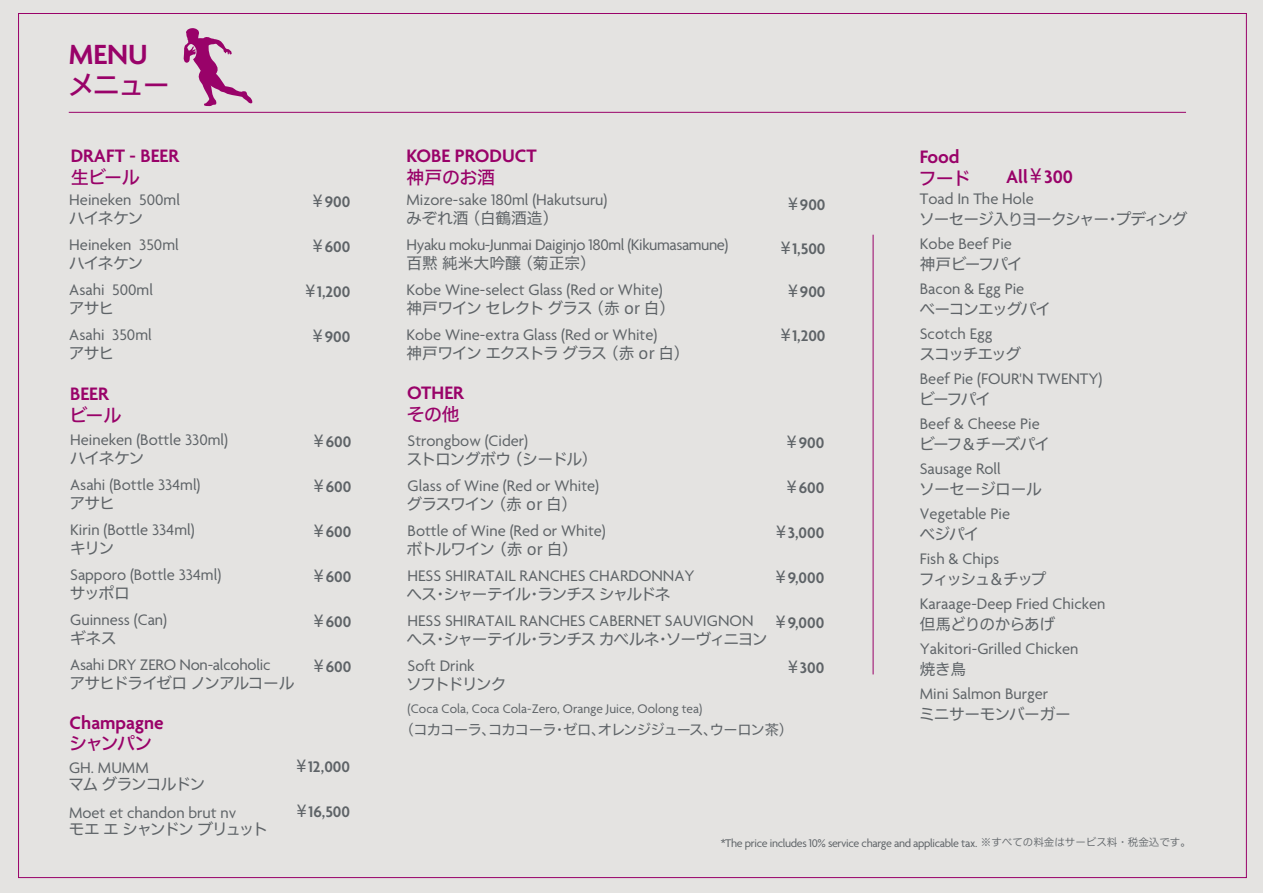
<style>
.page{position:relative;width:1263px;height:893px;background:#e4e3e1}
.page>*{position:absolute;margin:0;border:0;box-sizing:border-box;transform-origin:0 0}
.t1{font:600 30px "Agenda";color:#990269}
.t2{font:27px "Hiragino UD Sans F Std N W5";color:#990269}
.t3{font:600 19.5px "Agenda";color:#990269}
.t4{font:18px "Hiragino UD Sans F Std N W5";letter-spacing:-.04em;color:#990269}
.t5{font:16.5px "Agenda";color:#5e6367}
.t6{font:600 16.5px "Agenda";color:#5e6367}
.t7{font:16.5px "Agenda";letter-spacing:-.025em;color:#5e6367}
.t8{font:15.75px "Hiragino UD Sans F Std N W4";letter-spacing:-.07em;color:#5e6367}
.t9{font:15.75px "Hiragino UD Sans F Std N W4";letter-spacing:-.105em;color:#5e6367}
.t10{font:15.75px "Hiragino UD Sans F Std N W4";letter-spacing:-.09em;color:#5e6367}
.t11{font:15.75px "Hiragino UD Sans F Std N W4";letter-spacing:-.125em;color:#5e6367}
.t12{font:15.75px "Hiragino UD Sans F Std N W4";color:#5e6367}
.t13{font:15.75px "Hiragino UD Sans F Std N W4";letter-spacing:-.01em;color:#5e6367}
.t14{font:15.75px "Hiragino UD Sans F Std N W4";letter-spacing:-.04em;color:#5e6367}
.t15{font:15.75px "Hiragino UD Sans F Std N W4";letter-spacing:-.03em;color:#5e6367}
.t16{font:15.75px "Hiragino UD Sans F Std N W4";letter-spacing:-.1em;color:#5e6367}
.t17{font:14.25px "Hiragino UD Sans F Std N W4";letter-spacing:-.055em;color:#5e6367}
.t18{font:13.5px "Agenda";color:#5e6367}
.t19{font:12px "Agenda";letter-spacing:-.03em;color:#5e6367}
.s1{font-family:"Hiragino UD Sans F Std N W4";font-weight:400}
.s2{font-family:"Hiragino UD Sans F Std N W3";font-size:10.5px}
</style>
<div class="page">
<hr style="left:69px;top:112px;width:1117px;height:1px;background:#990269">
<svg style="left:183px;top:28px;width:70px;height:78px;background:#cea1be"></svg>
<hr style="left:873px;top:235px;width:1px;height:439px;background:#990269">
<h1 class="t1" style="left:69px;top:38px;width:80px">MENU</h1>
<h2 class="t2" style="left:68px;top:65px;width:103px">メニュー</h2>
<p class="t3" style="left:71px;top:145px;width:110px">DRAFT - BEER</p>
<p class="t4" style="left:71px;top:163px;width:71px">生ビール</p>
<p class="t5" style="left:69px;top:191px;width:112px">Heineken 500ml</p>
<p class="t5" style="left:69px;top:236px;width:111px">Heineken 350ml</p>
<p class="t5" style="left:69px;top:281px;width:85px">Asahi 500ml</p>
<p class="t5" style="left:69px;top:326px;width:84px">Asahi 350ml</p>
<p class="t8" style="left:69px;top:206px;width:76px">ハイネケン</p>
<p class="t8" style="left:69px;top:251px;width:76px">ハイネケン</p>
<p class="t8" style="left:69px;top:296px;width:47px">アサヒ</p>
<p class="t8" style="left:69px;top:341px;width:47px">アサヒ</p>
<p class="t3" style="left:70px;top:384px;width:40px">BEER</p>
<p class="t4" style="left:70px;top:402px;width:53px">ビール</p>
<p class="t5" style="left:70px;top:431px;width:159px">Heineken (Bottle 330ml)</p>
<p class="t5" style="left:70px;top:476px;width:132px">Asahi (Bottle 334ml)</p>
<p class="t5" style="left:70px;top:521px;width:126px">Kirin (Bottle 334ml)</p>
<p class="t5" style="left:70px;top:566px;width:153px">Sapporo (Bottle 334ml)</p>
<p class="t5" style="left:70px;top:611px;width:98px">Guinness (Can)</p>
<p class="t5" style="left:70px;top:656px;width:202px">Asahi DRY ZERO Non-alcoholic</p>
<p class="t8" style="left:70px;top:446px;width:76px">ハイネケン</p>
<p class="t8" style="left:70px;top:491px;width:47px">アサヒ</p>
<p class="t8" style="left:70px;top:536px;width:46px">キリン</p>
<p class="t8" style="left:70px;top:581px;width:62px">サッポロ</p>
<p class="t8" style="left:70px;top:626px;width:48px">ギネス</p>
<p class="t8" style="left:70px;top:671px;width:226px">アサヒドライゼロ ノンアルコール</p>
<p class="t6" style="left:310px;top:193px;width:42px"><span class="s1">￥</span>900</p>
<p class="t6" style="left:310px;top:238px;width:42px"><span class="s1">￥</span>600</p>
<p class="t6" style="left:302px;top:283px;width:50px"><span class="s1">￥</span>1,200</p>
<p class="t6" style="left:310px;top:328px;width:42px"><span class="s1">￥</span>900</p>
<p class="t6" style="left:311px;top:433px;width:42px"><span class="s1">￥</span>600</p>
<p class="t6" style="left:311px;top:478px;width:42px"><span class="s1">￥</span>600</p>
<p class="t6" style="left:311px;top:523px;width:42px"><span class="s1">￥</span>600</p>
<p class="t6" style="left:311px;top:568px;width:42px"><span class="s1">￥</span>600</p>
<p class="t6" style="left:311px;top:613px;width:42px"><span class="s1">￥</span>600</p>
<p class="t6" style="left:311px;top:658px;width:42px"><span class="s1">￥</span>600</p>
<p class="t3" style="left:70px;top:712px;width:96px">Champagne</p>
<p class="t4" style="left:69px;top:730px;width:85px">シャンパン</p>
<p class="t5" style="left:69px;top:758px;width:81px">GH. MUMM</p>
<p class="t5" style="left:69px;top:803px;width:169px">Moet et chandon brut nv</p>
<p class="t8" style="left:69px;top:772px;width:138px">マム グランコルドン</p>
<p class="t11" style="left:69px;top:817px;width:200px">モエ エ シャンドン ブリュット</p>
<p class="t6" style="left:293px;top:757px;width:59px"><span class="s1">￥</span>12,000</p>
<p class="t6" style="left:294px;top:802px;width:58px"><span class="s1">￥</span>16,500</p>
<p class="t3" style="left:406px;top:145px;width:132px">KOBE PRODUCT</p>
<p class="t4" style="left:406px;top:163px;width:90px">神戸のお酒</p>
<p class="t5" style="left:406px;top:191px;width:203px">Mizore-sake 180ml (Hakutsuru)</p>
<p class="t7" style="left:406px;top:236px;width:324px">Hyaku moku-Junmai Daiginjo 180ml (Kikumasamune)</p>
<p class="t5" style="left:406px;top:281px;width:258px">Kobe Wine-select Glass (Red or White)</p>
<p class="t5" style="left:406px;top:326px;width:252px">Kobe Wine-extra Glass (Red or White)</p>
<p class="t13" style="left:406px;top:206px;width:146px">みぞれ酒 (白鶴酒造)</p>
<p class="t12" style="left:406px;top:251px;width:183px">百黙 純米大吟醸 (菊正宗)</p>
<p class="t8" style="left:406px;top:296px;width:262px">神戸ワイン セレクト グラス (赤 or 白)</p>
<p class="t8" style="left:406px;top:341px;width:277px">神戸ワイン エクストラ グラス (赤 or 白)</p>
<p class="t3" style="left:407px;top:382px;width:58px">OTHER</p>
<p class="t4" style="left:407px;top:400px;width:54px">その他</p>
<p class="t6" style="left:785px;top:196px;width:42px"><span class="s1">￥</span>900</p>
<p class="t6" style="left:777px;top:240px;width:50px"><span class="s1">￥</span>1,500</p>
<p class="t6" style="left:785px;top:283px;width:42px"><span class="s1">￥</span>900</p>
<p class="t6" style="left:777px;top:327px;width:50px"><span class="s1">￥</span>1,200</p>
<p class="t5" style="left:408px;top:432px;width:122px">Strongbow (Cider)</p>
<p class="t5" style="left:408px;top:477px;width:193px">Glass of Wine (Red or White)</p>
<p class="t5" style="left:408px;top:522px;width:200px">Bottle of Wine (Red or White)</p>
<p class="t5" style="left:408px;top:567px;width:289px">HESS SHIRATAIL RANCHES CHARDONNAY</p>
<p class="t5" style="left:408px;top:612px;width:347px">HESS SHIRATAIL RANCHES CABERNET SAUVIGNON</p>
<p class="t5" style="left:408px;top:657px;width:69px">Soft Drink</p>
<p class="t18" style="left:408px;top:702px;width:296px">(Coca Cola, Coca Cola-Zero, Orange Juice, Oolong tea)</p>
<p class="t6" style="left:784px;top:434px;width:42px"><span class="s1">￥</span>900</p>
<p class="t6" style="left:784px;top:479px;width:42px"><span class="s1">￥</span>600</p>
<p class="t6" style="left:773px;top:524px;width:53px"><span class="s1">￥</span>3,000</p>
<p class="t6" style="left:773px;top:569px;width:53px"><span class="s1">￥</span>9,000</p>
<p class="t6" style="left:773px;top:614px;width:53px"><span class="s1">￥</span>9,000</p>
<p class="t6" style="left:785px;top:659px;width:41px"><span class="s1">￥</span>300</p>
<p class="t8" style="left:406px;top:447px;width:185px">ストロングボウ （シードル)</p>
<p class="t8" style="left:406px;top:492px;width:165px">グラスワイン (赤 or 白)</p>
<p class="t8" style="left:407px;top:537px;width:173px">ボトルワイン （赤 or 白）</p>
<p class="t9" style="left:406px;top:582px;width:266px">ヘス・シャーテイル・ランチス シャルドネ</p>
<p class="t8" style="left:406px;top:627px;width:363px">ヘス・シャーテイル・ランチス カベルネ・ソーヴィニヨン</p>
<p class="t16" style="left:406px;top:672px;width:102px">ソフトドリンク</p>
<p class="t17" style="left:407px;top:718px;width:381px">(コカコーラ、コカコーラ・ゼロ、オレンジジュース、ウーロン茶)</p>
<p class="t3" style="left:920px;top:146px;width:41px">Food</p>
<p class="t4" style="left:919px;top:164px;width:53px">フード</p>
<p class="t5" style="left:920px;top:190px;width:115px">Toad In The Hole</p>
<p class="t5" style="left:920px;top:235px;width:94px">Kobe Beef Pie</p>
<p class="t5" style="left:920px;top:280px;width:106px">Bacon &amp; Egg Pie</p>
<p class="t5" style="left:920px;top:325px;width:74px">Scotch Egg</p>
<p class="t5" style="left:920px;top:370px;width:184px">Beef Pie (FOUR'N TWENTY)</p>
<p class="t5" style="left:920px;top:415px;width:121px">Beef &amp; Cheese Pie</p>
<p class="t5" style="left:920px;top:460px;width:83px">Sausage Roll</p>
<p class="t5" style="left:920px;top:505px;width:92px">Vegetable Pie</p>
<p class="t5" style="left:920px;top:550px;width:81px">Fish &amp; Chips</p>
<p class="t5" style="left:920px;top:595px;width:187px">Karaage-Deep Fried Chicken</p>
<p class="t5" style="left:920px;top:640px;width:160px">Yakitori-Grilled Chicken</p>
<p class="t5" style="left:920px;top:685px;width:130px">Mini Salmon Burger</p>
<p class="t3" style="left:1006px;top:166px;width:69px">All<span class="s1">￥</span>300</p>
<p class="t8" style="left:919px;top:207px;width:270px">ソーセージ入りヨークシャー・プディング</p>
<p class="t8" style="left:920px;top:252px;width:105px">神戸ビーフパイ</p>
<p class="t8" style="left:919px;top:297px;width:133px">ベーコンエッグパイ</p>
<p class="t10" style="left:919px;top:342px;width:103px">スコッチエッグ</p>
<p class="t8" style="left:919px;top:387px;width:74px">ビーフパイ</p>
<p class="t10" style="left:919px;top:432px;width:133px">ビーフ＆チーズパイ</p>
<p class="t15" style="left:919px;top:477px;width:124px">ソーセージロール</p>
<p class="t8" style="left:919px;top:522px;width:61px">ベジパイ</p>
<p class="t9" style="left:919px;top:567px;width:129px">フィッシュ＆チップ</p>
<p class="t8" style="left:920px;top:612px;width:137px">但馬どりのからあげ</p>
<p class="t8" style="left:920px;top:657px;width:48px">焼き鳥</p>
<p class="t14" style="left:919px;top:702px;width:153px">ミニサーモンバーガー</p>
<p class="t19" style="left:721px;top:836px;width:472px">*The price includes 10% service charge and applicable tax. <span class="s2">※すべての料金はサービス料・税金込です。</span></p>
</div>
